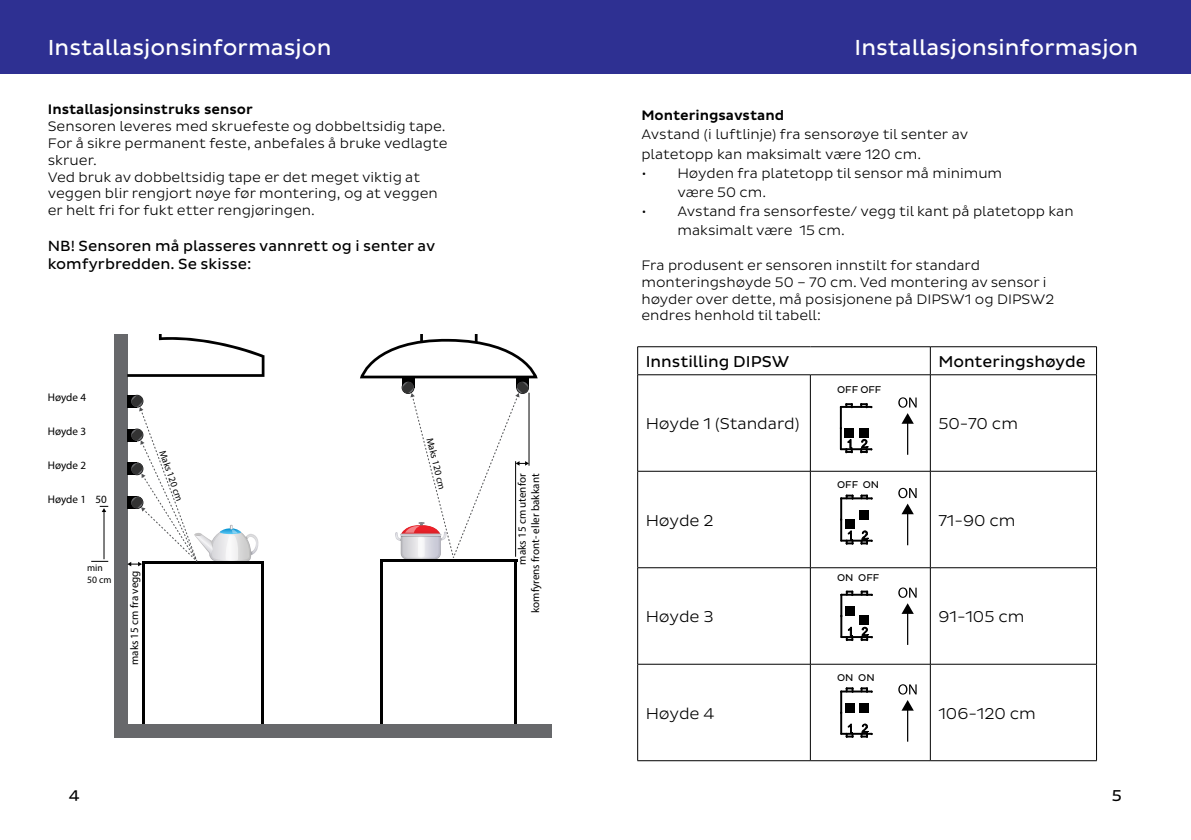
<style>
.page{position:relative;width:1191px;height:840px;background:#fff}
.page>*{position:absolute;margin:0;border:0;box-sizing:border-box;transform-origin:0 0}
.t1{font:22.2px "Pluto Sans";color:#fff}
.t2{font:300 16px "Pluto Sans";color:#000}
.t3{font:16px "Pluto Sans";color:#000}
.t4{font:15px/18px "Pluto Sans";color:#000}
.t5{font:300 14px/16.8px "Pluto Sans";color:#000}
.t6{font:500 14px "Pluto Sans";color:#000}
.t7{font:11px/13.2px "Myriad Pro";color:#000;text-align:right}
.t8{font:10px "Pluto Sans";color:#000}
.t9{font:9.8px "Myriad Pro";color:#000}
.t10{font:9.6px/11.6px "Myriad Pro";color:#000}
</style>
<div class="page">
<hr style="left:142px;top:561px;width:122px;height:2px;background:#000">
<hr style="left:261px;top:562px;width:3px;height:175px;background:#000">
<hr style="left:142px;top:561px;width:3px;height:175px;background:#000">
<div style="left:114px;top:334px;width:13px;height:403px;background:#67686b"></div>
<hr style="left:380px;top:558px;width:137px;height:3px;background:#000">
<hr style="left:514px;top:560px;width:3px;height:175px;background:#000">
<hr style="left:380px;top:558px;width:3px;height:175px;background:#000">
<svg style="left:127px;top:334px;width:137px;height:42px"></svg>
<div style="left:114px;top:723px;width:437px;height:14px;background:#67686b"></div>
<svg style="left:91px;top:560px;width:17px;height:1px"></svg>
<hr style="left:104px;top:511px;width:1px;height:48px;background:#000">
<svg style="left:100px;top:505px;width:8px;height:6px"></svg>
<svg style="left:360px;top:334px;width:178px;height:225px"></svg>
<svg style="left:127px;top:395px;width:134px;height:171px"></svg>
<hr style="left:637px;top:346px;width:173px;height:1px;background:#000">
<svg style="left:637px;top:347px;width:1px;height:27px"></svg>
<hr style="left:810px;top:346px;width:120px;height:1px;background:#000">
<hr style="left:930px;top:346px;width:166px;height:1px;background:#000">
<svg style="left:930px;top:347px;width:1px;height:27px"></svg>
<svg style="left:1096px;top:347px;width:1px;height:27px"></svg>
<hr style="left:637px;top:374px;width:173px;height:1px;background:#000">
<hr style="left:637px;top:375px;width:1px;height:95px;background:#000">
<hr style="left:810px;top:374px;width:120px;height:1px;background:#000">
<hr style="left:810px;top:375px;width:1px;height:95px;background:#000">
<hr style="left:930px;top:374px;width:166px;height:1px;background:#000">
<hr style="left:930px;top:375px;width:1px;height:95px;background:#000">
<hr style="left:1096px;top:375px;width:1px;height:95px;background:#000">
<hr style="left:637px;top:470px;width:173px;height:1px;background:#000">
<hr style="left:637px;top:471px;width:1px;height:96px;background:#000">
<hr style="left:810px;top:470px;width:120px;height:1px;background:#000">
<hr style="left:810px;top:471px;width:1px;height:96px;background:#000">
<hr style="left:930px;top:470px;width:166px;height:1px;background:#000">
<hr style="left:930px;top:471px;width:1px;height:96px;background:#000">
<hr style="left:1096px;top:471px;width:1px;height:96px;background:#000">
<hr style="left:637px;top:567px;width:173px;height:1px;background:#000">
<hr style="left:637px;top:567px;width:1px;height:96px;background:#000">
<hr style="left:810px;top:567px;width:120px;height:1px;background:#000">
<hr style="left:810px;top:567px;width:1px;height:96px;background:#000">
<hr style="left:930px;top:567px;width:166px;height:1px;background:#000">
<hr style="left:930px;top:567px;width:1px;height:96px;background:#000">
<hr style="left:1096px;top:567px;width:1px;height:96px;background:#000">
<hr style="left:637px;top:663px;width:173px;height:1px;background:#000">
<hr style="left:637px;top:664px;width:1px;height:96px;background:#000">
<hr style="left:810px;top:663px;width:120px;height:1px;background:#000">
<hr style="left:810px;top:664px;width:1px;height:96px;background:#000">
<hr style="left:930px;top:663px;width:166px;height:1px;background:#000">
<hr style="left:930px;top:664px;width:1px;height:96px;background:#000">
<hr style="left:1096px;top:664px;width:1px;height:96px;background:#000">
<hr style="left:637px;top:760px;width:173px;height:1px;background:#000">
<hr style="left:810px;top:760px;width:120px;height:1px;background:#000">
<hr style="left:930px;top:760px;width:166px;height:1px;background:#000">
<svg style="left:898px;top:397px;width:18px;height:10px"></svg>
<hr style="left:907px;top:421px;width:1px;height:33px;background:#000">
<svg style="left:902px;top:413px;width:11px;height:10px"></svg>
<hr style="left:907px;top:512px;width:1px;height:33px;background:#000">
<svg style="left:898px;top:487px;width:18px;height:27px"></svg>
<svg style="left:898px;top:587px;width:18px;height:10px"></svg>
<hr style="left:907px;top:611px;width:1px;height:33px;background:#000">
<svg style="left:902px;top:603px;width:11px;height:10px"></svg>
<hr style="left:907px;top:708px;width:1px;height:33px;background:#000">
<svg style="left:898px;top:684px;width:18px;height:26px"></svg>
<hr style="left:840px;top:406px;width:2px;height:22px;background:#000">
<hr style="left:840px;top:428px;width:2px;height:21px;background:#000">
<svg style="left:845px;top:403px;width:7px;height:2px"></svg>
<svg style="left:845px;top:439px;width:7px;height:13px"></svg>
<div style="left:844px;top:428px;width:9px;height:9px;background:#000"></div>
<div style="left:859px;top:428px;width:9px;height:9px;background:#000"></div>
<hr style="left:841px;top:405px;width:30px;height:2px;background:#000">
<svg style="left:860px;top:403px;width:12px;height:4px"></svg>
<hr style="left:841px;top:448px;width:30px;height:2px;background:#000">
<svg style="left:860px;top:439px;width:12px;height:13px"></svg>
<hr style="left:840px;top:498px;width:2px;height:21px;background:#000">
<hr style="left:840px;top:519px;width:2px;height:21px;background:#000">
<svg style="left:840px;top:494px;width:13px;height:4px"></svg>
<svg style="left:845px;top:530px;width:8px;height:14px"></svg>
<div style="left:845px;top:519px;width:9px;height:9px;background:#000"></div>
<div style="left:859px;top:510px;width:10px;height:9px;background:#000"></div>
<hr style="left:841px;top:497px;width:30px;height:2px;background:#000">
<svg style="left:860px;top:494px;width:12px;height:5px"></svg>
<hr style="left:841px;top:539px;width:30px;height:2px;background:#000">
<svg style="left:860px;top:530px;width:12px;height:14px"></svg>
<hr style="left:840px;top:594px;width:2px;height:21px;background:#000">
<hr style="left:840px;top:615px;width:2px;height:21px;background:#000">
<svg style="left:840px;top:590px;width:13px;height:5px"></svg>
<svg style="left:846px;top:626px;width:7px;height:14px"></svg>
<div style="left:845px;top:606px;width:9px;height:9px;background:#000"></div>
<div style="left:859px;top:615px;width:10px;height:9px;background:#000"></div>
<hr style="left:841px;top:593px;width:31px;height:2px;background:#000">
<svg style="left:860px;top:590px;width:13px;height:5px"></svg>
<hr style="left:841px;top:635px;width:31px;height:2px;background:#000">
<svg style="left:860px;top:626px;width:13px;height:14px"></svg>
<hr style="left:840px;top:691px;width:2px;height:21px;background:#000">
<hr style="left:840px;top:712px;width:2px;height:21px;background:#000">
<svg style="left:840px;top:687px;width:13px;height:4px"></svg>
<svg style="left:845px;top:723px;width:8px;height:14px"></svg>
<div style="left:845px;top:702px;width:9px;height:9px;background:#000"></div>
<div style="left:859px;top:702px;width:10px;height:9px;background:#000"></div>
<hr style="left:841px;top:690px;width:30px;height:2px;background:#000">
<svg style="left:860px;top:687px;width:12px;height:5px"></svg>
<hr style="left:841px;top:732px;width:30px;height:2px;background:#000">
<svg style="left:860px;top:723px;width:12px;height:14px"></svg>
<div style="left:0;top:0;width:1191px;height:74px;background:#2e3092"></div>
<h1 class="t1" style="left:48px;top:35px;width:285px">Installasjonsinformasjon</h1>
<h1 class="t1" style="left:854px;top:35px;width:285px">Installasjonsinformasjon</h1>
<p class="t6" style="left:48px;top:101px;width:206px">Installasjonsinstruks sensor</p>
<p class="t5" style="left:48px;top:118px;width:401px">Sensoren leveres med skruefeste og dobbeltsidig tape.<br>For å sikre permanent feste, anbefales å bruke vedlagte skruer.<br>Ved bruk av dobbeltsidig tape er det meget viktig at veggen blir rengjort nøye før montering, og at veggen er helt fri for fukt etter rengjøringen.</p>
<p class="t4" style="left:48px;top:237px;width:389px">NB! Sensoren må plasseres vannrett og i senter av komfyrbredden. Se skisse:</p>
<p class="t7" style="left:48px;top:390px;width:40px">Høyde 4</p>
<p class="t7" style="left:48px;top:424px;width:40px">Høyde 3</p>
<p class="t7" style="left:48px;top:458px;width:40px">Høyde 2</p>
<p class="t7" style="left:48px;top:492px;width:60px">Høyde 1 50</p>
<p class="t9" style="left:168px;top:448px;width:54px;rotate:71deg">Maks 120 cm</p>
<p class="t10" style="left:87px;top:561px;width:26px">min<br>50 cm</p>
<p class="t7" style="left:128px;top:664px;width:96px;rotate:-90deg">maks 15 cm fra vegg</p>
<p class="t9" style="left:435px;top:436px;width:54px;rotate:76deg">Maks 120 cm</p>
<p class="t7" style="left:515px;top:612px;width:141px;rotate:-90deg">maks 15 cm utenfor komfyrens front- eller bakkant</p>
<p class="t6" style="left:641px;top:107px;width:144px">Monteringsavstand</p>
<p class="t5" style="left:641px;top:125px;width:328px;line-height:19.2px">Avstand (i luftlinje) fra sensorøye til senter av platetopp kan maksimalt være 120 cm.</p>
<p class="t5" style="left:677px;top:163px;width:326px;line-height:19.2px;text-indent:-36px">• Høyden fra platetopp til sensor må minimum være 50 cm.</p>
<p class="t5" style="left:677px;top:202px;width:398px;line-height:19.2px;text-indent:-36px">• Avstand fra sensorfeste/ vegg til kant på platetopp kan maksimalt være 15 cm.</p>
<p class="t5" style="left:641px;top:257px;width:414px">Fra produsent er sensoren innstilt for standard monteringshøyde 50 – 70 cm. Ved montering av sensor i høyder over dette, må posisjonene på DIPSW1 og DIPSW2 endres henhold til tabell:</p>
<p class="t3" style="left:645px;top:352px;width:145px">Innstilling DIPSW</p>
<p class="t3" style="left:938px;top:352px;width:149px">Monteringshøyde</p>
<p class="t8" style="left:837px;top:384px;width:46px">OFF OFF</p>
<p class="t2" style="left:645px;top:414px;width:155px">Høyde 1 (Standard)</p>
<p class="t2" style="left:938px;top:414px;width:81px">50-70 cm</p>
<p class="t8" style="left:837px;top:479px;width:44px">OFF ON</p>
<p class="t2" style="left:645px;top:510px;width:69px">Høyde 2</p>
<p class="t2" style="left:938px;top:510px;width:79px">71-90 cm</p>
<p class="t8" style="left:837px;top:572px;width:44px">ON OFF</p>
<p class="t2" style="left:645px;top:607px;width:70px">Høyde 3</p>
<p class="t2" style="left:938px;top:607px;width:88px">91-105 cm</p>
<p class="t8" style="left:837px;top:671px;width:39px">ON ON</p>
<p class="t2" style="left:645px;top:703px;width:70px">Høyde 4</p>
<p class="t2" style="left:938px;top:703px;width:99px">106-120 cm</p>
<p class="t3" style="left:69px;top:786px;width:12px">4</p>
<p class="t3" style="left:1111px;top:786px;width:12px">5</p>
</div>
